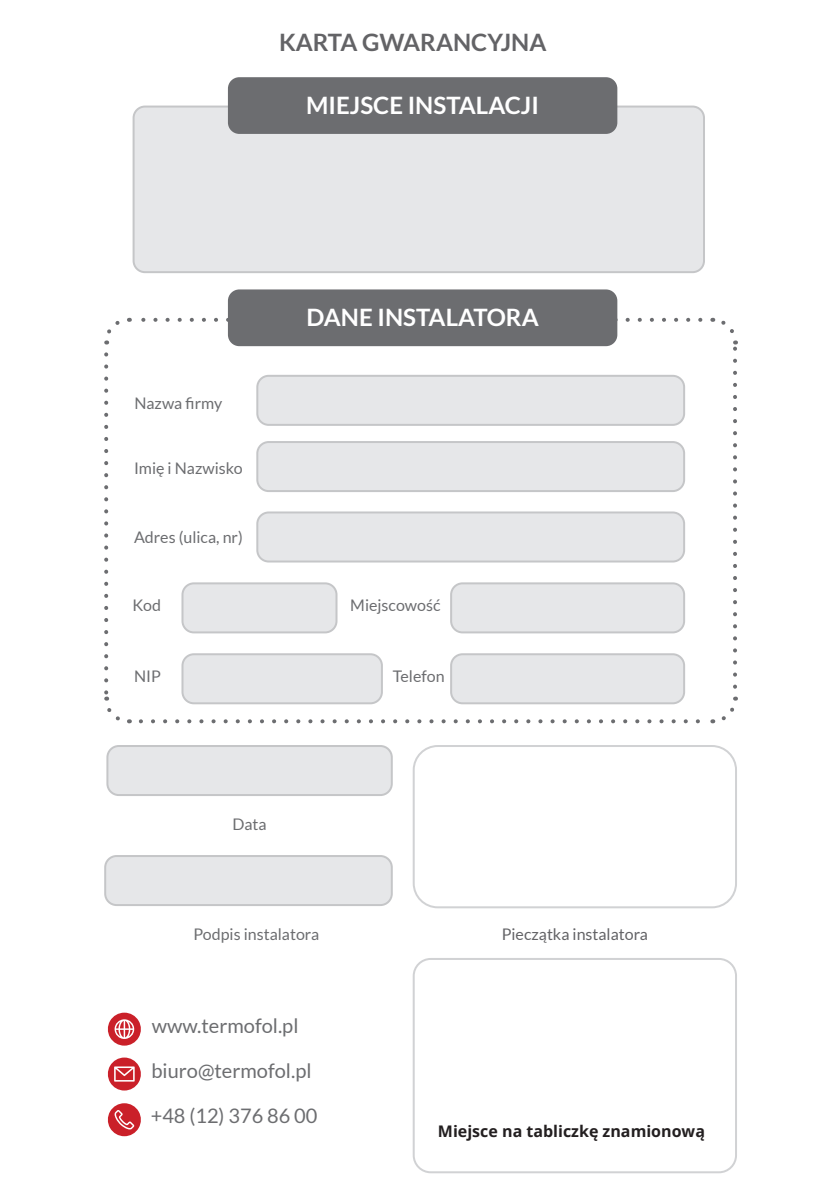
<style>
.page{position:relative;width:840px;height:1191px;background:#fff}
.page>*{position:absolute;margin:0;border:0;box-sizing:border-box;transform-origin:0 0}
.t1{font:700 24px "Lato";color:#fff}
.t2{font:700 24px "Lato";color:#636366}
.t3{font:20px "Lato";color:#6c6d70}
.t4{font:16px "Lato";color:#6c6d70}
.t5{font:700 16px "Open Sans";color:#231f20}
.t6{font:16px "Lato";color:#636366}
</style>
<div class="page">
<svg style="left:141px;top:719px;width:559px;height:4px"></svg>
<svg style="left:104px;top:321px;width:16px;height:23px"></svg>
<svg style="left:104px;top:354px;width:26px;height:370px"></svg>
<svg style="left:712px;top:696px;width:26px;height:27px"></svg>
<svg style="left:712px;top:317px;width:25px;height:370px"></svg>
<svg style="left:129px;top:318px;width:571px;height:4px"></svg>
<div style="left:133px;top:107px;width:570px;height:165px;background:#e6e7e9;border-radius:11px"></div>
<div style="left:132px;top:106px;width:572px;height:167px;border:2px solid #c5c6c8;border-radius:11px"></div>
<div style="left:228px;top:77px;width:389px;height:57px;background:#6c6d70;border-radius:11px"></div>
<div style="left:228px;top:289px;width:389px;height:57px;background:#6c6d70;border-radius:11px"></div>
<div style="left:257px;top:376px;width:426px;height:49px;background:#e6e7e9;border-radius:11px"></div>
<div style="left:256px;top:375px;width:428px;height:51px;border:2px solid #c5c6c8;border-radius:11px"></div>
<div style="left:257px;top:442px;width:426px;height:49px;background:#e6e7e9;border-radius:11px"></div>
<div style="left:256px;top:441px;width:428px;height:51px;border:2px solid #c5c6c8;border-radius:11px"></div>
<div style="left:257px;top:512px;width:426px;height:49px;background:#e6e7e9;border-radius:11px"></div>
<div style="left:256px;top:511px;width:428px;height:51px;border:2px solid #c5c6c8;border-radius:11px"></div>
<div style="left:182px;top:583px;width:154px;height:49px;background:#e6e7e9;border-radius:11px"></div>
<div style="left:181px;top:582px;width:156px;height:51px;border:2px solid #c5c6c8;border-radius:11px"></div>
<div style="left:451px;top:583px;width:232px;height:49px;background:#e6e7e9;border-radius:11px"></div>
<div style="left:450px;top:582px;width:234px;height:51px;border:2px solid #c5c6c8;border-radius:11px"></div>
<div style="left:182px;top:654px;width:199px;height:49px;background:#e6e7e9;border-radius:11px"></div>
<div style="left:181px;top:653px;width:201px;height:51px;border:2px solid #c5c6c8;border-radius:11px"></div>
<div style="left:451px;top:654px;width:232px;height:49px;background:#e6e7e9;border-radius:11px"></div>
<div style="left:450px;top:653px;width:234px;height:51px;border:2px solid #c5c6c8;border-radius:11px"></div>
<div style="left:412px;top:745px;width:324px;height:163px;border:2px solid #d1d2d4;border-radius:24px"></div>
<div style="left:107px;top:746px;width:284px;height:49px;background:#e6e7e9;border-radius:11px"></div>
<div style="left:106px;top:745px;width:286px;height:51px;border:2px solid #c5c6c8;border-radius:11px"></div>
<div style="left:105px;top:856px;width:286px;height:49px;background:#e6e7e9;border-radius:11px"></div>
<div style="left:104px;top:855px;width:288px;height:51px;border:2px solid #c5c6c8;border-radius:11px"></div>
<svg style="left:107px;top:1057px;width:34px;height:33px"></svg>
<svg style="left:107px;top:1103px;width:34px;height:33px"></svg>
<svg style="left:107px;top:1012px;width:34px;height:33px"></svg>
<div style="left:412px;top:958px;width:324px;height:215px;border:2px solid #d1d2d4;border-radius:17px"></div>
<h1 class="t2" style="left:279px;top:29px;width:269px">KARTA GWARANCYJNA</h1>
<h1 class="t1" style="left:306px;top:91px;width:234px">MIEJSCE INSTALACJI</h1>
<p class="t4" style="left:134px;top:394px;width:89px">Nazwa firmy</p>
<p class="t4" style="left:134px;top:459px;width:110px">Imię i Nazwisko</p>
<p class="t4" style="left:134px;top:528px;width:110px">Adres (ulica, nr)</p>
<h1 class="t1" style="left:306px;top:303px;width:233px">DANE INSTALATORA</h1>
<p class="t4" style="left:132px;top:596px;width:30px">Kod</p>
<p class="t4" style="left:350px;top:596px;width:92px">Miejscowość</p>
<p class="t4" style="left:134px;top:667px;width:28px">NIP</p>
<p class="t4" style="left:392px;top:667px;width:53px">Telefon</p>
<p class="t4" style="left:232px;top:815px;width:36px">Data</p>
<p class="t4" style="left:193px;top:925px;width:127px">Podpis instalatora</p>
<p class="t6" style="left:501px;top:925px;width:148px">Pieczątka instalatora</p>
<p class="t3" style="left:152px;top:1014px;width:148px">www.termofol.pl</p>
<p class="t3" style="left:151px;top:1060px;width:161px">biuro@termofol.pl</p>
<p class="t3" style="left:151px;top:1104px;width:168px">+48 (12) 376 86 00</p>
<p class="t5" style="left:437px;top:1120px;width:268px">Miejsce na tabliczkę znamionową</p>
</div>
